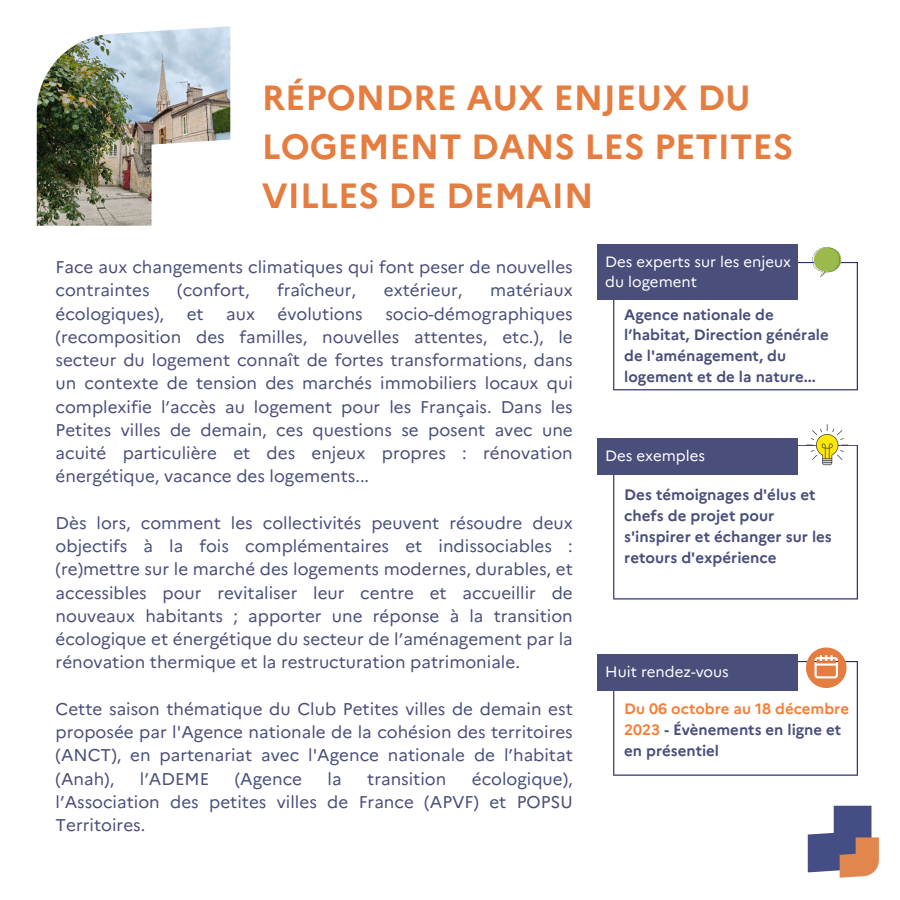
<style>
.page{position:relative;width:900px;height:900px;background:#fff}
.page>*{position:absolute;margin:0;border:0;box-sizing:border-box;transform-origin:0 0}
.t1{font:700 35px/48.8px "Marianne";color:#e57d40}
.t2{font:17px/23.2px "Marianne";color:#494e7b;text-align:justify}
.t3{font:700 15.1px/21px "Marianne";color:#494e7b}
.t4{font:700 15px/20.7px "Marianne";color:#494e7b}
.t5{font:15px/20.4px "Marianne";color:#fff}
.s1{color:#f47f3b}
</style>
<div class="page">
<svg style="left:613px;top:445px;width:245px;height:154px"></svg>
<svg style="left:806px;top:424px;width:42px;height:41px"></svg>
<div style="left:597px;top:438px;width:201px;height:36px;background:#494e7b"></div>
<div style="left:597px;top:245px;width:201px;height:55px;background:#494e7b"></div>
<svg style="left:613px;top:247px;width:245px;height:143px"></svg>
<img style="left:37px;top:26px;width:193px;height:200px">
<div style="left:597px;top:655px;width:201px;height:36px;background:#494e7b"></div>
<svg style="left:613px;top:647px;width:245px;height:129px"></svg>
<svg style="left:808px;top:806px;width:71px;height:72px"></svg>
<p class="t1" style="left:262px;top:73px;width:533px">RÉPONDRE AUX ENJEUX DU<br>LOGEMENT DANS LES PETITES<br>VILLES DE DEMAIN</p>
<p class="t2" style="left:56px;top:256px;width:519px">Face aux changements climatiques qui font peser de nouvelles contraintes</p>
<p class="t2" style="left:177px;top:279px;width:74px">(confort,</p>
<p class="t2" style="left:277px;top:279px;width:80px">fraîcheur,</p>
<p class="t2" style="left:384px;top:279px;width:80px">extérieur,</p>
<p class="t2" style="left:490px;top:279px;width:84px">matériaux</p>
<p class="t2" style="left:56px;top:302px;width:519px;text-indent:330px">socio-démographiques (recomposition des familles, nouvelles attentes, etc.), le secteur du logement connaît de fortes transformations, dans un contexte de tension des marchés immobiliers locaux qui complexifie l’accès au logement pour les Français. Dans les Petites villes de demain, ces questions se posent avec une acuité particulière et des enjeux propres : rénovation énergétique, vacance des logements...</p>
<p class="t2" style="left:56px;top:511px;width:519px">Dès lors, comment les collectivités peuvent résoudre deux objectifs à la fois complémentaires et indissociables : (re)mettre sur le marché des logements modernes, durables, et accessibles pour revitaliser leur centre et accueillir de nouveaux habitants ; apporter une réponse à la transition écologique et énergétique du secteur de l’aménagement par la rénovation thermique et la restructuration patrimoniale.</p>
<p class="t2" style="left:56px;top:697px;width:519px">Cette saison thématique du Club Petites villes de demain est proposée par l'Agence nationale de la cohésion des territoires (ANCT), en partenariat avec l'Agence nationale de l’habitat (Anah),</p>
<p class="t2" style="left:56px;top:302px;width:110px">écologiques),</p>
<p class="t2" style="left:187px;top:302px;width:19px">et</p>
<p class="t2" style="left:226px;top:302px;width:30px">aux</p>
<p class="t2" style="left:278px;top:302px;width:87px">évolutions</p>
<p class="t2" style="left:56px;top:767px;width:519px;text-indent:416px">écologique), l’Association des petites villes de France (APVF) et POPSU Territoires.</p>
<p class="t2" style="left:140px;top:767px;width:71px">l’ADEME</p>
<p class="t2" style="left:235px;top:767px;width:69px">(Agence</p>
<p class="t2" style="left:328px;top:767px;width:16px">la</p>
<p class="t2" style="left:367px;top:767px;width:81px">transition</p>
<p class="t5" style="left:605px;top:251px;width:187px">Des experts sur les enjeux du logement</p>
<p class="t4" style="left:624px;top:304px;width:206px">Agence nationale de l’habitat, Direction générale de l'aménagement, du logement et de la nature...</p>
<p class="t5" style="left:605px;top:446px;width:101px">Des exemples</p>
<p class="t3" style="left:624px;top:484px;width:209px">Des témoignages d'élus et chefs de projet pour s'inspirer et échanger sur les retours d'expérience</p>
<p class="t5" style="left:605px;top:661px;width:125px">Huit rendez-vous</p>
<p class="t4" style="left:624px;top:698px;width:226px;line-height:21px"><span class="s1">Du 06 octobre au 18 décembre<br>2023</span> - Évènements en ligne et en présentiel</p>
</div>
